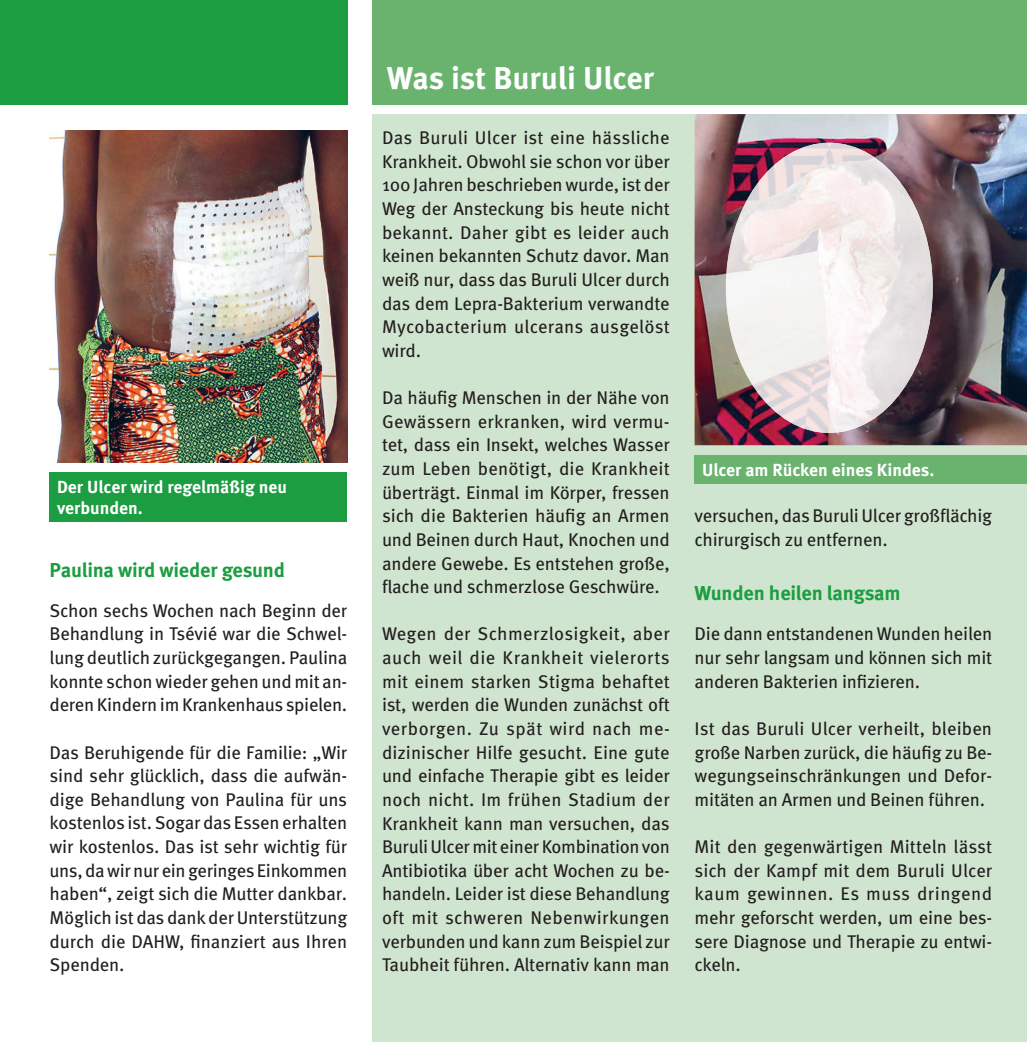
<style>
.page{position:relative;width:1027px;height:1042px;background:#fff}
.page>*{position:absolute;margin:0;border:0;box-sizing:border-box;transform-origin:0 0}
.t1{font:700 31.5px "Meta OT";letter-spacing:-.005em;color:#fff}
.t2{font:700 20.12px "Meta OT";letter-spacing:-.015em;color:#1c9d42}
.t3{font:18.38px/23.6px "Meta OT";letter-spacing:-.01em;color:#231f20;text-align:justify}
.t4{font:700 17.5px/21px "Meta OT";color:#fff}
</style>
<div class="page">
<div style="left:0;top:0;width:347px;height:104px;background:#1c9d42"></div>
<div style="left:50px;top:472px;width:297px;height:49px;background:#1c9d42"></div>
<img style="left:50px;top:130px;width:297px;height:332px">
<div style="left:372px;top:114px;width:655px;height:928px;background:#d0e5cf"></div>
<div style="left:372px;top:0;width:655px;height:104px;background:#6ab36f"></div>
<div style="left:694px;top:455px;width:333px;height:28px;background:#6ab36f"></div>
<img style="left:694px;top:114px;width:333px;height:331px">
<img style="left:726px;top:143px;width:207px;height:290px">
<p class="t4" style="left:57px;top:477px;width:232px">Der Ulcer wird regelmäßig neu verbunden.</p>
<p class="t2" style="left:50px;top:557px;width:237px">Paulina wird wieder gesund</p>
<p class="t3" style="left:50px;top:599px;width:299px">Schon sechs Wochen nach Beginn der Behandlung in Tsévié war die Schwel&shy;lung deutlich zurückgegangen. Paulina konnte schon wieder gehen und mit an&shy;deren Kindern im Krankenhaus spielen.</p>
<p class="t3" style="left:50px;top:741px;width:299px">Das Beruhigende für die Familie: „Wir sind sehr glücklich, dass die aufwän&shy;dige Behandlung von Paulina für uns kostenlos ist. Sogar das Essen erhalten wir kostenlos. Das ist sehr wichtig für uns, da wir nur ein geringes Einkommen haben“, zeigt sich die Mutter dankbar.<br>Möglich ist das dank der Unterstützung durch die DAHW, finanziert aus Ihren Spenden.</p>
<h1 class="t1" style="left:387px;top:58px;width:269px">Was ist Buruli Ulcer</h1>
<p class="t3" style="left:382px;top:126px;width:289px">Das Buruli Ulcer ist eine hässliche Krankheit. Obwohl sie schon vor über 100 Jahren beschrieben wurde, ist der Weg der Ansteckung bis heute nicht bekannt. Daher gibt es leider auch keinen bekannten Schutz davor. Man weiß nur, dass das Buruli Ulcer durch das dem Lepra-Bakterium verwandte Mycobacterium ulcerans ausgelöst wird.</p>
<p class="t3" style="left:382px;top:386px;width:289px">Da häufig Menschen in der Nähe von Gewässern erkranken, wird vermu&shy;tet, dass ein Insekt, welches Wasser zum Leben benötigt, die Krankheit überträgt. Einmal im Körper, fressen sich die Bakterien häufig an Armen und Beinen durch Haut, Knochen und andere Gewebe. Es entstehen große, flache und schmerzlose Geschwüre.</p>
<p class="t3" style="left:382px;top:623px;width:289px">Wegen der Schmerzlosigkeit, aber auch weil die Krankheit vielerorts mit einem starken Stigma behaftet ist, werden die Wunden zunächst oft verborgen. Zu spät wird nach me&shy;dizinischer Hilfe gesucht. Eine gute und einfache Therapie gibt es leider noch nicht. Im frühen Stadium der Krankheit kann man versuchen, das Buruli Ulcer mit einer Kombination von Antibiotika über acht Wochen zu be&shy;handeln. Leider ist diese Behandlung oft mit schweren Nebenwirkungen verbunden und kann zum Beispiel zur Taubheit führen. Alternativ kann man</p>
<p class="t4" style="left:702px;top:460px;width:234px">Ulcer am Rücken eines Kindes.</p>
<p class="t3" style="left:694px;top:505px;width:299px">versuchen, das Buruli Ulcer großflächig chirurgisch zu entfernen.</p>
<p class="t2" style="left:694px;top:580px;width:207px">Wunden heilen langsam</p>
<p class="t3" style="left:694px;top:623px;width:299px">Die dann entstandenen Wunden heilen nur sehr langsam und können sich mit anderen Bakterien infizieren.</p>
<p class="t3" style="left:694px;top:717px;width:299px">Ist das Buruli Ulcer verheilt, bleiben große Narben zurück, die häufig zu Be&shy;wegungseinschränkungen und Defor&shy;mitäten an Armen und Beinen führen.</p>
<p class="t3" style="left:694px;top:835px;width:299px">Mit den gegenwärtigen Mitteln lässt sich der Kampf mit dem Buruli Ulcer kaum gewinnen. Es muss dringend mehr geforscht werden, um eine bes&shy;sere Diagnose und Therapie zu entwi&shy;ckeln.</p>
</div>
